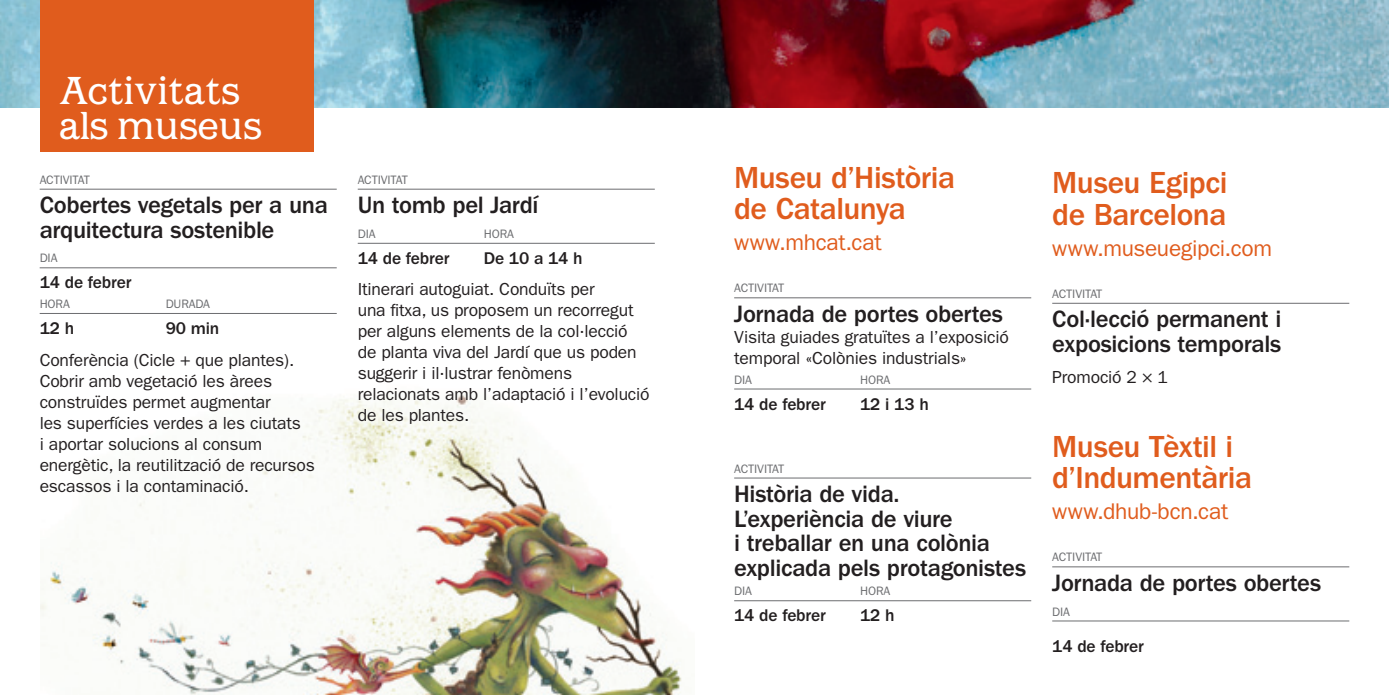
<style>
.page{position:relative;width:1389px;height:695px;background:#fff}
.page>*{position:absolute;margin:0;border:0;box-sizing:border-box;transform-origin:0 0}
.t1{font:35px/35px "Barcelona";color:#fff}
.t2{font:500 31.5px/31.5px "ITC Franklin Gothic Std";letter-spacing:-.015em;color:#e05c1d}
.t3{font:500 24.5px/24.5px "ITC Franklin Gothic Std";letter-spacing:-.015em;color:#231f20}
.t4{font:22.75px "ITC Franklin Gothic Std";letter-spacing:-.01em;color:#e05c1d}
.t5{font:17.5px/21px "ITC Franklin Gothic Std";letter-spacing:-.01em;color:#231f20}
.t6{font:500 17.5px "ITC Franklin Gothic Std";letter-spacing:-.01em;color:#231f20}
.t7{font:12.25px "ITC Franklin Gothic Std";letter-spacing:-.01em;color:#6c6d70}
</style>
<div class="page">
<img style="left:41px;top:395px;width:641px;height:299px">
<img style="left:0;top:0;width:1389px;height:108px">
<div style="left:40px;top:0;width:274px;height:151px;background:#e05c1d"></div>
<hr style="left:40px;top:189px;width:297px;height:1px;background:#6c6d70">
<hr style="left:40px;top:267px;width:297px;height:1px;background:#6c6d70">
<hr style="left:40px;top:313px;width:297px;height:1px;background:#6c6d70">
<hr style="left:358px;top:189px;width:297px;height:1px;background:#6c6d70">
<hr style="left:358px;top:243px;width:297px;height:1px;background:#6c6d70">
<hr style="left:734px;top:297px;width:297px;height:1px;background:#6c6d70">
<hr style="left:734px;top:388px;width:297px;height:1px;background:#6c6d70">
<hr style="left:734px;top:477px;width:297px;height:1px;background:#6c6d70">
<hr style="left:734px;top:600px;width:297px;height:1px;background:#6c6d70">
<hr style="left:1052px;top:303px;width:297px;height:1px;background:#6c6d70">
<hr style="left:1052px;top:566px;width:297px;height:1px;background:#6c6d70">
<hr style="left:1052px;top:620px;width:297px;height:1px;background:#6c6d70">
<h1 class="t1" style="left:59px;top:74px;width:205px">Activitats als museus</h1>
<p class="t7" style="left:40px;top:172px;width:52px">Activitat</p>
<h3 class="t3" style="left:40px;top:193px;width:290px">Cobertes vegetals per a una arquitectura sostenible</h3>
<p class="t7" style="left:40px;top:251px;width:19px">DiA</p>
<p class="t6" style="left:40px;top:273px;width:93px">14 de febrer</p>
<p class="t7" style="left:40px;top:297px;width:38px">Hora</p>
<p class="t7" style="left:166px;top:297px;width:46px">DURADA</p>
<p class="t6" style="left:40px;top:318px;width:36px">12 h</p>
<p class="t6" style="left:166px;top:318px;width:55px">90 min</p>
<p class="t5" style="left:40px;top:349px;width:277px">Conferència (Cicle + que plantes).<br>Cobrir amb vegetació les àrees construïdes permet augmentar<br>les superfícies verdes a les ciutats<br>i aportar solucions al consum energètic, la reutilització de recursos escassos i la contaminació.</p>
<p class="t7" style="left:358px;top:172px;width:52px">Activitat</p>
<h3 class="t3" style="left:358px;top:193px;width:182px">Un tomb pel Jardí</h3>
<p class="t7" style="left:358px;top:227px;width:58px">DiA h</p>
<p class="t7" style="left:492px;top:227px;width:24px">ora</p>
<p class="t6" style="left:358px;top:248px;width:93px">14 de febrer</p>
<p class="t6" style="left:484px;top:248px;width:101px">De 10 a 14 h</p>
<p class="t5" style="left:358px;top:279px;width:293px">Itinerari autoguiat. Conduïts per<br>una fitxa, us proposem un recorregut per alguns elements de la col·lecció de planta viva del Jardí que us poden suggerir i il·lustrar fenòmens relacionats amb l’adaptació i l’evolució de les plantes.</p>
<h2 class="t2" style="left:734px;top:162px;width:222px">Museu d’Història de Catalunya</h2>
<h3 class="t4" style="left:734px;top:229px;width:149px">www.mhcat.cat</h3>
<p class="t7" style="left:734px;top:281px;width:52px">Activitat</p>
<h3 class="t3" style="left:734px;top:302px;width:270px">Jornada de portes obertes</h3>
<p class="t5" style="left:734px;top:326px;width:276px">Visita guiades gratuïtes a l’exposició temporal «Colònies industrials»</p>
<p class="t7" style="left:734px;top:372px;width:30px">dia</p>
<p class="t7" style="left:860px;top:372px;width:38px">Hora</p>
<p class="t6" style="left:734px;top:394px;width:93px">14 de febrer</p>
<p class="t6" style="left:860px;top:394px;width:70px">12 i 13 h</p>
<p class="t7" style="left:734px;top:461px;width:52px">Activitat</p>
<h3 class="t3" style="left:734px;top:482px;width:293px">Història de vida.<br>L’experiència de viure<br>i treballar en una colònia explicada pels protagonistes</h3>
<p class="t7" style="left:734px;top:584px;width:30px">dia</p>
<p class="t7" style="left:860px;top:584px;width:38px">Hora</p>
<p class="t6" style="left:734px;top:605px;width:93px">14 de febrer</p>
<p class="t6" style="left:860px;top:605px;width:36px">12 h</p>
<h2 class="t2" style="left:1052px;top:167px;width:177px">Museu Egipci de Barcelona</h2>
<h3 class="t4" style="left:1052px;top:235px;width:221px">www.museuegipci.com</h3>
<p class="t7" style="left:1052px;top:286px;width:52px">Activitat</p>
<h3 class="t3" style="left:1052px;top:307px;width:231px">Col·lecció permanent i exposicions temporals</h3>
<p class="t5" style="left:1052px;top:367px;width:117px">Promoció 2 × 1</p>
<h2 class="t2" style="left:1052px;top:431px;width:201px">Museu Tèxtil i d’Indumentària</h2>
<h3 class="t4" style="left:1052px;top:498px;width:178px">www.dhub-bcn.cat</h3>
<p class="t7" style="left:1052px;top:550px;width:52px">Activitat</p>
<h3 class="t3" style="left:1052px;top:570px;width:270px">Jornada de portes obertes</h3>
<p class="t7" style="left:1052px;top:604px;width:19px">DiA</p>
<p class="t6" style="left:1052px;top:636px;width:93px">14 de febrer</p>
</div>
